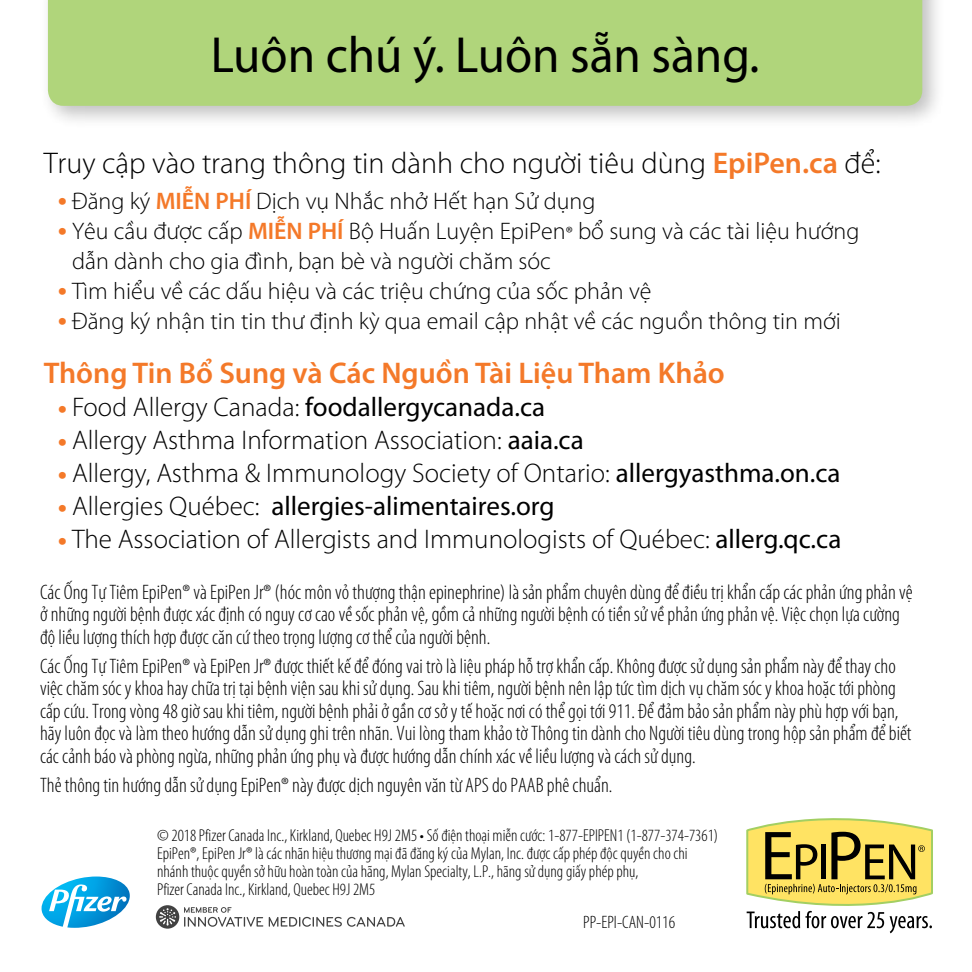
<style>
.page{position:relative;width:972px;height:972px;background:#fff}
.page>*{position:absolute;margin:0;border:0;box-sizing:border-box;transform-origin:0 0}
.t1{font:51px "Myriad Pro";color:#000}
.t2{font:300 30px "Myriad Pro";color:#000}
.t3{font:600 30px "Myriad Pro";color:#f47929}
.t4{font:300 27px "Myriad Pro";color:#000}
.t5{font:27px "Myriad Pro";color:#000}
.t6{font:300 24px/30px "Myriad Pro";color:#000}
.t7{font:300 condensed 21px/22.5px "Myriad Pro";color:#000}
.t8{font:300 condensed 18px "Myriad Pro";color:#000}
.t9{font:300 condensed 17.4px/18px "Myriad Pro";color:#000}
.s1{font-weight:600;color:#f47929}
.s2{font-weight:400;font-size:33px;color:#f47929}
.s3{font-size:18px}
.s4{font-size:33px;color:#f47929}
.s5{font-weight:300}
.s6{font-weight:400}
</style>
<div class="page">
<svg style="left:746px;top:818px;width:187px;height:115px"></svg>
<svg style="left:42px;top:877px;width:88px;height:51px"></svg>
<div style="left:39px;top:0;width:907px;height:130px;background:#000;opacity:.25"></div>
<div style="left:48px;top:0;width:874px;height:106px;background:#b0d57b"></div>
<div style="left:156px;top:905px;width:23px;height:24px;background:#424242;border-radius:50%"></div>
<svg style="left:269px;top:917px;width:136px;height:10px"></svg>
<svg style="left:184px;top:907px;width:79px;height:20px"></svg>
<svg style="left:159px;top:908px;width:17px;height:18px"></svg>
<h1 class="t1" style="left:211px;top:24px;width:550px">Luôn chú ý. Luôn sẵn sàng.</h1>
<h2 class="t2" style="left:44px;top:145px;width:838px">Truy cập vào trang thông tin dành cho người tiêu dùng <span class="s1">EpiPen.ca</span> để:</h2>
<p class="t6" style="left:58px;top:186px;width:539px"><span class="s2">•</span> Đăng ký <span class="s1">MIỄN PHÍ</span> Dịch vụ Nhắc nhở Hết hạn Sử dụng</p>
<p class="t6" style="left:72px;top:216px;width:789px;text-indent:-14px"><span class="s2">•</span> Yêu cầu được cấp <span class="s1">MIỄN PHÍ</span> Bộ Huấn Luyện EpiPen<span class="s3">®</span> bổ sung và các tài liệu hướng dẫn dành cho gia đình, bạn bè và người chăm sóc</p>
<p class="t6" style="left:58px;top:276px;width:595px"><span class="s2">•</span> Tìm hiểu về các dấu hiệu và các triệu chứng của sốc phản vệ</p>
<p class="t6" style="left:58px;top:306px;width:785px"><span class="s2">•</span> Đăng ký nhận tin tin thư định kỳ qua email cập nhật về các nguồn thông tin mới</p>
<h2 class="t3" style="left:44px;top:354px;width:683px">Thông Tin Bổ Sung và Các Nguồn Tài Liệu Tham Khảo</h2>
<p class="t5" style="left:58px;top:391px;width:489px"><span class="s4">•</span> <span class="s5">Food Allergy Canada:</span> foodallergycanada.ca</p>
<p class="t4" style="left:58px;top:424px;width:528px"><span class="s2">•</span> Allergy Asthma Information Association: <span class="s6">aaia.ca</span></p>
<p class="t4" style="left:58px;top:457px;width:784px"><span class="s2">•</span> Allergy, Asthma &amp; Immunology Society of Ontario: <span class="s6">allergyasthma.on.ca</span></p>
<p class="t5" style="left:58px;top:490px;width:498px"><span class="s4">•</span> <span class="s5">Allergies Québec:</span> allergies-alimentaires.org</p>
<p class="t4" style="left:58px;top:523px;width:785px"><span class="s2">•</span> The Association of Allergists and Immunologists of Québec: <span class="s6">allerg.qc.ca</span></p>
<p class="t7" style="left:40px;top:580px;width:874px">Các Ống Tự Tiêm EpiPen® và EpiPen Jr® (hóc môn vỏ thượng thận epinephrine) là sản phẩm chuyên dùng để điều trị khẩn cấp các phản ứng phản vệ ở những người bệnh được xác định có nguy cơ cao về sốc phản vệ, gồm cả những người bệnh có tiền sử về phản ứng phản vệ. Việc chọn lựa cường độ liều lượng thích hợp được căn cứ theo trọng lượng cơ thể của người bệnh.</p>
<p class="t7" style="left:40px;top:654px;width:873px">Các Ống Tự Tiêm EpiPen® và EpiPen Jr® được thiết kế để đóng vai trò là liệu pháp hỗ trợ khẩn cấp. Không được sử dụng sản phẩm này để thay cho việc chăm sóc y khoa hay chữa trị tại bệnh viện sau khi sử dụng. Sau khi tiêm, người bệnh nên lập tức tìm dịch vụ chăm sóc y khoa hoặc tới phòng cấp cứu. Trong vòng 48 giờ sau khi tiêm, người bệnh phải ở gần cơ sở y tế hoặc nơi có thể gọi tới 911. Để đảm bảo sản phẩm này phù hợp với bạn, hãy luôn đọc và làm theo hướng dẫn sử dụng ghi trên nhãn. Vui lòng tham khảo tờ Thông tin dành cho Người tiêu dùng trong hộp sản phẩm để biết các cảnh báo và phòng ngừa, những phản ứng phụ và được hướng dẫn chính xác về liều lượng và cách sử dụng.</p>
<p class="t7" style="left:40px;top:773px;width:574px">Thẻ thông tin hướng dẫn sử dụng EpiPen® này được dịch nguyên văn từ APS do PAAB phê chuẩn.</p>
<p class="t9" style="left:157px;top:827px;width:563px">© 2018 Pfizer Canada Inc., Kirkland, Quebec H9J 2M5 • Số điện thoại miễn cước: 1-877-EPIPEN1 (1-877-374-7361)<br>EpiPen®, EpiPen Jr® là các nhãn hiệu thương mại đã đăng ký của Mylan, Inc. được cấp phép độc quyền cho chi nhánh thuộc quyền sở hữu hoàn toàn của hãng, Mylan Specialty, L.P., hãng sử dụng giấy phép phụ,<br>Pfizer Canada Inc., Kirkland, Quebec H9J 2M5</p>
<p class="t8" style="left:583px;top:911px;width:94px">PP-EPI-CAN-0116</p>
</div>
